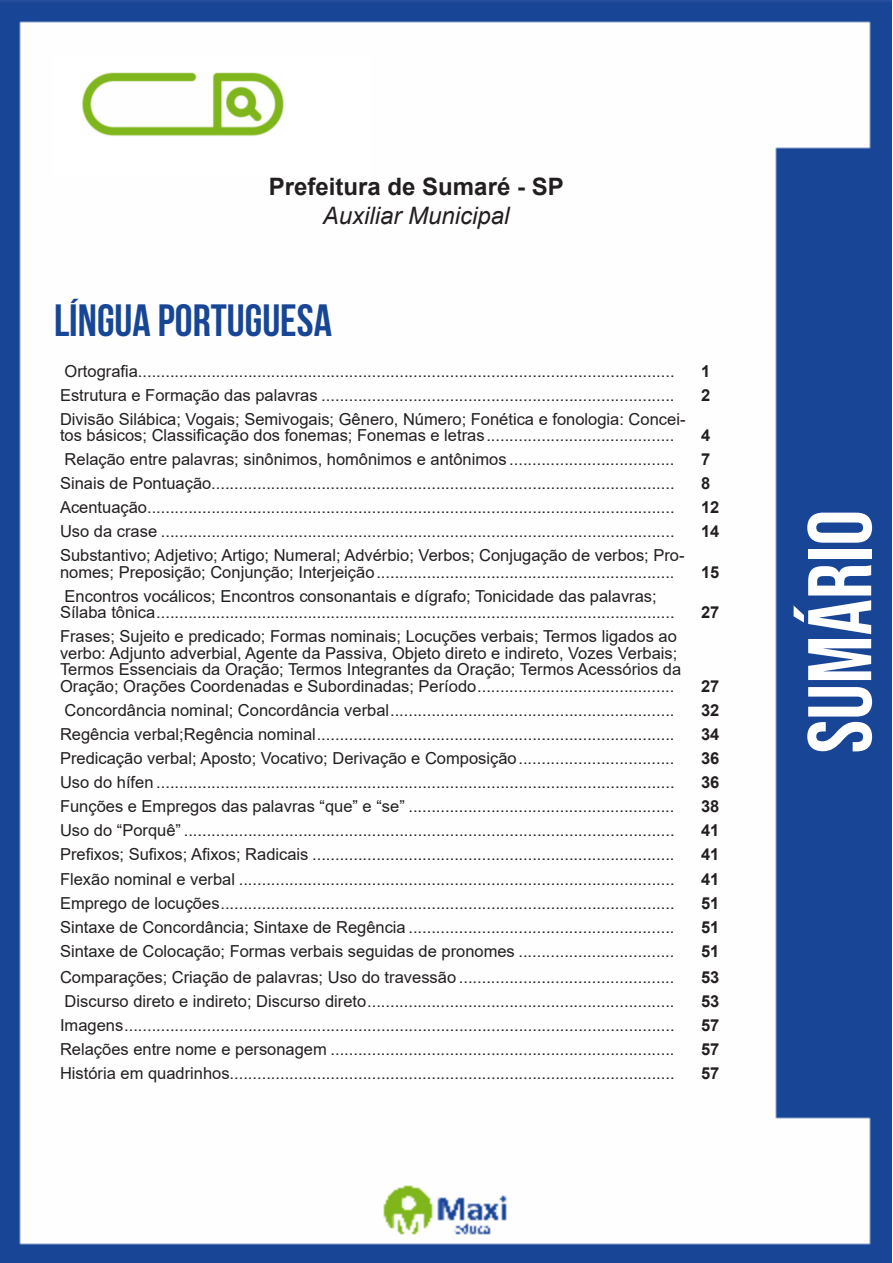
<style>
.page{position:relative;width:893px;height:1263px;background:#fff}
.page>*{position:absolute;margin:0;border:0;box-sizing:border-box;transform-origin:0 0}
.t1{font:90px "Bebas Neue";color:#fff}
.t2{font:700 45px "Bebas Neue";color:#184696}
.t3{font:700 24px "Arial";color:#231f20}
.t4{font:italic 24px "Arial";color:#231f20}
.ALTERNATIVAS{font:16.5px/16.5px "Arial";color:#231f20}
.INDICE{font:700 16.5px "Arial";color:#231f20}
</style>
<div class="page">
<img style="left:0;top:0;width:892px;height:1263px">
<div style="left:53px;top:55px;width:317px;height:121px;background:#fff"></div>
<img style="left:82px;top:72px;width:201px;height:64px">
<p class="t3" style="left:269px;top:170px;width:296px">Prefeitura de Sumaré - SP</p>
<p class="t4" style="left:323px;top:200px;width:188px">Auxiliar Municipal</p>
<p class="t2" style="left:54px;top:295px;width:279px">LÍNGUA PORTUGUESA</p>
<p class="ALTERNATIVAS" style="left:65px;top:363px;width:612px">Ortografia.....................................................................................................................</p>
<p class="INDICE" style="left:701px;top:359px;width:11px">1</p>
<p class="ALTERNATIVAS" style="left:60px;top:387px;width:616px">Estrutura e Formação das palavras .............................................................................</p>
<p class="INDICE" style="left:701px;top:383px;width:11px">2</p>
<p class="ALTERNATIVAS" style="left:60px;top:411px;width:627px">Divisão Silábica; Vogais; Semivogais; Gênero, Número; Fonética e fonologia: Concei&shy;tos básicos; Classificação dos fonemas; Fonemas e letras.........................................</p>
<p class="INDICE" style="left:701px;top:424px;width:11px">4</p>
<p class="ALTERNATIVAS" style="left:65px;top:451px;width:611px">Relação entre palavras; sinônimos, homônimos e antônimos ....................................</p>
<p class="INDICE" style="left:701px;top:448px;width:11px">7</p>
<p class="ALTERNATIVAS" style="left:60px;top:475px;width:616px">Sinais de Pontuação.....................................................................................................</p>
<p class="INDICE" style="left:701px;top:472px;width:11px">8</p>
<p class="ALTERNATIVAS" style="left:60px;top:499px;width:616px">Acentuação...................................................................................................................</p>
<p class="INDICE" style="left:701px;top:496px;width:20px">12</p>
<p class="ALTERNATIVAS" style="left:60px;top:523px;width:616px">Uso da crase ................................................................................................................</p>
<p class="INDICE" style="left:701px;top:520px;width:20px">14</p>
<p class="ALTERNATIVAS" style="left:60px;top:547px;width:626px">Substantivo; Adjetivo; Artigo; Numeral; Advérbio; Verbos; Conjugação de verbos; Pro&shy;nomes; Preposição; Conjunção; Interjeição.................................................................</p>
<p class="INDICE" style="left:701px;top:560px;width:20px">15</p>
<p class="ALTERNATIVAS" style="left:60px;top:588px;width:616px">Encontros vocálicos; Encontros consonantais e dígrafo; Tonicidade das palavras;<br>Sílaba tônica.................................................................................................................</p>
<p class="ALTERNATIVAS" style="left:60px;top:628px;width:623px">Frases; Sujeito e predicado; Formas nominais; Locuções verbais; Termos ligados ao verbo: Adjunto adverbial, Agente da Passiva, Objeto direto e indireto, Vozes Verbais; Termos Essenciais da Oração; Termos Integrantes da Oração; Termos Acessórios da Oração; Orações Coordenadas e Subordinadas; Período...........................................</p>
<p class="INDICE" style="left:701px;top:601px;width:20px">27</p>
<p class="INDICE" style="left:701px;top:674px;width:20px">27</p>
<p class="ALTERNATIVAS" style="left:65px;top:702px;width:611px">Concordância nominal; Concordância verbal..............................................................</p>
<p class="INDICE" style="left:701px;top:698px;width:20px">32</p>
<p class="ALTERNATIVAS" style="left:60px;top:726px;width:616px">Regência verbal;Regência nominal..............................................................................</p>
<p class="INDICE" style="left:701px;top:722px;width:20px">34</p>
<p class="ALTERNATIVAS" style="left:60px;top:750px;width:616px">Predicação verbal; Aposto; Vocativo; Derivação e Composição..................................</p>
<p class="INDICE" style="left:701px;top:746px;width:20px">36</p>
<p class="ALTERNATIVAS" style="left:60px;top:774px;width:616px">Uso do hífen .................................................................................................................</p>
<p class="INDICE" style="left:701px;top:770px;width:20px">36</p>
<p class="ALTERNATIVAS" style="left:60px;top:798px;width:616px">Funções e Empregos das palavras “que” e “se” ..........................................................</p>
<p class="INDICE" style="left:701px;top:794px;width:20px">38</p>
<p class="ALTERNATIVAS" style="left:60px;top:822px;width:616px">Uso do “Porquê” ...........................................................................................................</p>
<p class="INDICE" style="left:701px;top:818px;width:20px">41</p>
<p class="ALTERNATIVAS" style="left:60px;top:846px;width:616px">Prefixos; Sufixos; Afixos; Radicais ...............................................................................</p>
<p class="INDICE" style="left:701px;top:842px;width:20px">41</p>
<p class="ALTERNATIVAS" style="left:60px;top:870px;width:616px">Flexão nominal e verbal ...............................................................................................</p>
<p class="INDICE" style="left:701px;top:867px;width:20px">41</p>
<p class="ALTERNATIVAS" style="left:60px;top:894px;width:616px">Emprego de locuções...................................................................................................</p>
<p class="INDICE" style="left:701px;top:891px;width:20px">51</p>
<p class="ALTERNATIVAS" style="left:60px;top:918px;width:616px">Sintaxe de Concordância; Sintaxe de Regência ..........................................................</p>
<p class="INDICE" style="left:701px;top:915px;width:20px">51</p>
<p class="ALTERNATIVAS" style="left:60px;top:942px;width:616px">Sintaxe de Colocação; Formas verbais seguidas de pronomes ..................................</p>
<p class="INDICE" style="left:701px;top:939px;width:20px">51</p>
<p class="ALTERNATIVAS" style="left:60px;top:968px;width:616px">Comparações; Criação de palavras; Uso do travessão ...............................................</p>
<p class="INDICE" style="left:701px;top:965px;width:20px">53</p>
<p class="ALTERNATIVAS" style="left:65px;top:992px;width:611px">Discurso direto e indireto; Discurso direto...................................................................</p>
<p class="INDICE" style="left:701px;top:989px;width:20px">53</p>
<p class="ALTERNATIVAS" style="left:60px;top:1016px;width:616px">Imagens........................................................................................................................</p>
<p class="INDICE" style="left:701px;top:1013px;width:20px">57</p>
<p class="ALTERNATIVAS" style="left:60px;top:1040px;width:616px">Relações entre nome e personagem ...........................................................................</p>
<p class="INDICE" style="left:701px;top:1037px;width:20px">57</p>
<p class="ALTERNATIVAS" style="left:60px;top:1064px;width:616px">História em quadrinhos.................................................................................................</p>
<p class="INDICE" style="left:701px;top:1061px;width:20px">57</p>
<h1 class="t1" style="left:789px;top:753px;width:245px;rotate:-90deg">sumário</h1>
</div>
